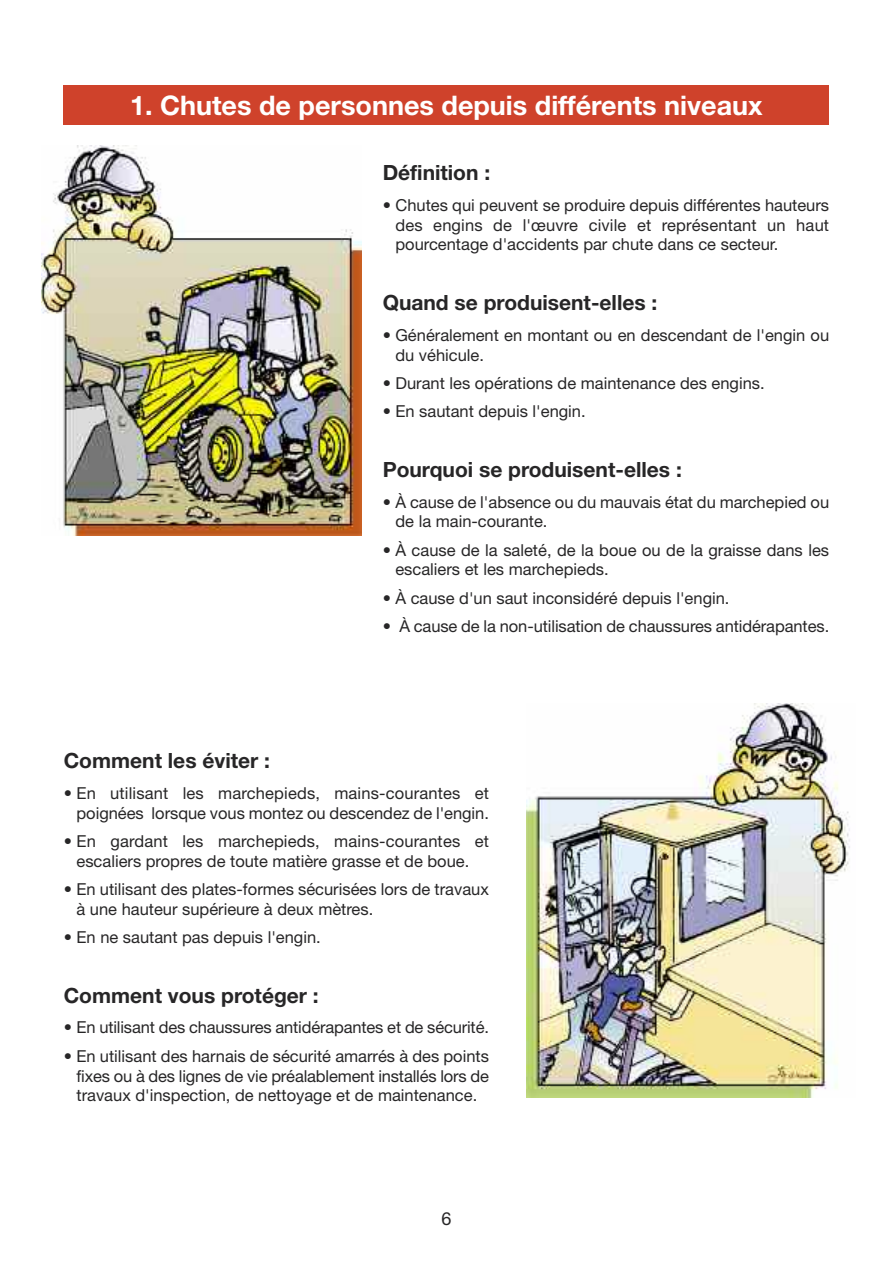
<style>
.page{position:relative;width:893px;height:1263px;background:#fff}
.page>*{position:absolute;margin:0;border:0;box-sizing:border-box;transform-origin:0 0}
.t1{font:700 27px "Helvetica Neue";color:#fff}
.t2{font:700 21px "Helvetica Neue";color:#272627}
.t3{font:18px "Helvetica Neue";color:#272627}
.t4{font:16.5px/19.8px "Helvetica Neue";color:#272627}
</style>
<div class="page">
<div style="left:64px;top:85px;width:765px;height:40px;background:#cf422b"></div>
<img style="left:41px;top:145px;width:321px;height:390px">
<img style="left:527px;top:703px;width:323px;height:394px">
<h1 class="t1" style="left:130px;top:96px;width:634px">1. Chutes de personnes depuis différents niveaux</h1>
<p class="t2" style="left:383px;top:165px;width:109px">Définition :</p>
<p class="t4" style="left:395px;top:197px;width:435px;text-align:justify;text-indent:-13px">• Chutes qui peuvent se produire depuis différentes hauteurs des engins de l'œuvre civile et représentant un haut pourcentage d'accidents par chute dans ce secteur.</p>
<p class="t2" style="left:383px;top:295px;width:276px">Quand se produisent-elles :</p>
<p class="t4" style="left:395px;top:327px;width:435px;text-indent:-13px">• Généralement en montant ou en descendant de l'engin ou du véhicule.</p>
<p class="t4" style="left:383px;top:375px;width:383px">• Durant les opérations de maintenance des engins.</p>
<p class="t4" style="left:383px;top:403px;width:204px">• En sautant depuis l'engin.</p>
<p class="t2" style="left:383px;top:462px;width:301px">Pourquoi se produisent-elles :</p>
<p class="t4" style="left:395px;top:493px;width:435px;text-indent:-13px">• À cause de l'absence ou du mauvais état du marchepied ou de la main-courante.</p>
<p class="t4" style="left:395px;top:541px;width:435px;text-indent:-13px">• À cause de la saleté, de la boue ou de la graisse dans les escaliers et les marchepieds.</p>
<p class="t4" style="left:383px;top:590px;width:348px">• À cause d'un saut inconsidéré depuis l'engin.</p>
<p class="t4" style="left:383px;top:618px;width:448px">• À cause de la non-utilisation de chaussures antidérapantes.</p>
<p class="t2" style="left:64px;top:753px;width:208px">Comment les éviter :</p>
<p class="t4" style="left:64px;top:785px;width:427px;text-align:right">• En utilisant les marchepieds, mains-courantes et poignées lorsque vous montez ou descendez de l'engin.</p>
<p class="t4" style="left:64px;top:833px;width:427px;text-align:center">• En gardant les marchepieds, mains-courantes et escaliers propres de toute matière grasse et de boue.</p>
<p class="t4" style="left:77px;top:881px;width:414px;text-indent:-13px">• En utilisant des plates-formes sécurisées lors de travaux à une hauteur supérieure à deux mètres.</p>
<p class="t4" style="left:64px;top:929px;width:259px">• En ne sautant pas depuis l'engin.</p>
<p class="t2" style="left:64px;top:988px;width:256px">Comment vous protéger :</p>
<p class="t4" style="left:64px;top:1019px;width:427px">• En utilisant des chaussures antidérapantes et de sécurité.</p>
<p class="t4" style="left:77px;top:1047px;width:414px;text-align:justify;text-indent:-13px">• En utilisant des harnais de sécurité amarrés à des points fixes ou à des lignes de vie préalablement installés lors de travaux d'inspection, de nettoyage et de maintenance.</p>
<p class="t3" style="left:441px;top:1212px;width:12px">6</p>
</div>
